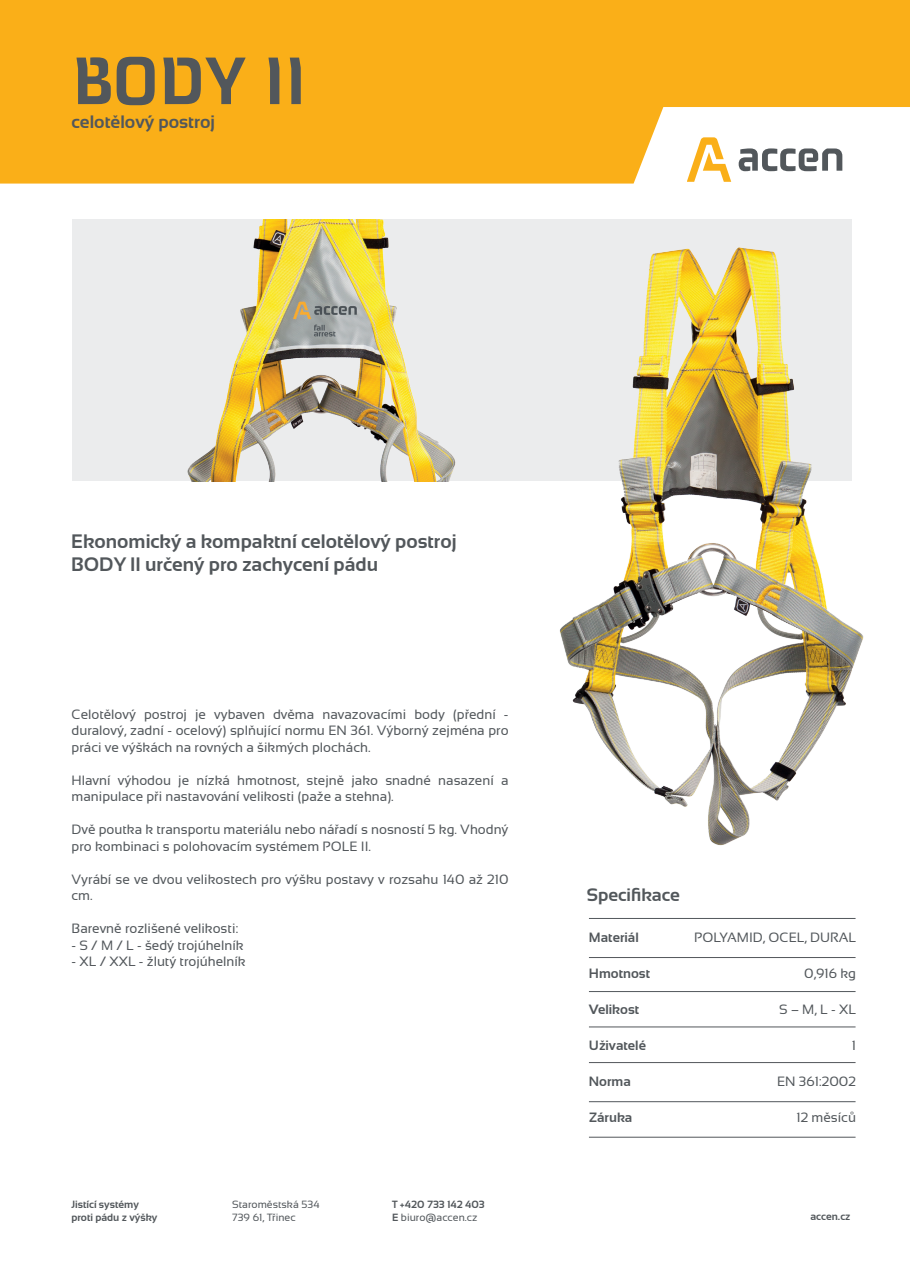
<style>
.page{position:relative;width:910px;height:1280px;background:#fff}
.page>*{position:absolute;margin:0;border:0;box-sizing:border-box;transform-origin:0 0}
.t1{font:69px "Accen";color:#52575b}
.t2{font:700 19.5px/23.4px "Sansation";color:#52575b}
.t3{font:700 18px "Sansation";color:#52575b}
.t4{font:13.5px/16.5px "Sansation";color:#52575b}
.t5{font:700 13.5px "Sansation";color:#52575b}
.t6{font:700 10.5px/12.6px "Sansation";color:#52575b}
.t7{font:10.5px/12.6px "Sansation";color:#52575b}
.s1{font-weight:400}
</style>
<div class="page">
<svg style="left:0;top:0;width:910px;height:184px;background:#fab62e"></svg>
<svg style="left:687px;top:137px;width:44px;height:45px"></svg>
<svg style="left:739px;top:148px;width:103px;height:23px"></svg>
<div style="left:72px;top:219px;width:780px;height:261px;background:#ebeced"></div>
<img style="left:534px;top:247px;width:330px;height:599px">
<img style="left:158px;top:219px;width:331px;height:262px">
<hr style="left:589px;top:918px;width:266px;height:1px;background:#52575b">
<hr style="left:589px;top:957px;width:266px;height:1px;background:#52575b">
<hr style="left:589px;top:991px;width:266px;height:1px;background:#52575b">
<hr style="left:589px;top:1026px;width:266px;height:1px;background:#52575b">
<hr style="left:589px;top:1062px;width:266px;height:1px;background:#52575b">
<hr style="left:589px;top:1101px;width:266px;height:1px;background:#52575b">
<hr style="left:589px;top:1137px;width:266px;height:1px;background:#52575b">
<h1 class="t1" style="left:72px;top:41px;width:236px">BODY II</h1>
<h3 class="t3" style="left:72px;top:112px;width:145px">celotělový postroj</h3>
<h2 class="t2" style="left:71px;top:529px;width:387px">Ekonomický a kompaktní celotělový postroj<br>BODY II určený pro zachycení pádu</h2>
<p class="t4" style="left:72px;top:706px;width:438px;text-align:justify">Celotělový postroj je vybaven dvěma navazovacími body (přední - duralový, zadní - ocelový) splňující normu EN 361. Výborný zejména pro práci ve výškách na rovných a šikmých plochách.</p>
<p class="t4" style="left:72px;top:772px;width:438px">Hlavní výhodou je nízká hmotnost, stejně jako snadné nasazení a manipulace při nastavování velikosti (paže a stehna).</p>
<p class="t4" style="left:72px;top:821px;width:438px">Dvě poutka k transportu materiálu nebo nářadí s nosností 5 kg. Vhodný pro kombinaci s polohovacím systémem POLE II.</p>
<p class="t4" style="left:72px;top:871px;width:438px">Vyrábí se ve dvou velikostech pro výšku postavy v rozsahu 140 až 210 cm.</p>
<p class="t4" style="left:72px;top:920px;width:168px">Barevně rozlišené velikosti:</p>
<p class="t4" style="left:72px;top:937px;width:174px">- S / M / L - šedý trojúhelník</p>
<p class="t4" style="left:72px;top:953px;width:176px">- XL / XXL - žlutý trojúhelník</p>
<p class="t6" style="left:71px;top:1198px;width:87px">Jistící systémy proti pádu z výšky</p>
<p class="t7" style="left:232px;top:1198px;width:89px">Staroměstská 534<br>739 61, Třinec</p>
<p class="t6" style="left:392px;top:1198px;width:94px">T +420 733 142 403<br>E <span class="s1">biuro@accen.cz</span></p>
<h3 class="t3" style="left:587px;top:884px;width:95px">Specifikace</h3>
<p class="t5" style="left:589px;top:930px;width:51px">Materiál</p>
<p class="t5" style="left:589px;top:966px;width:63px">Hmotnost</p>
<p class="t5" style="left:589px;top:1002px;width:52px">Velikost</p>
<p class="t5" style="left:589px;top:1038px;width:59px">Uživatelé</p>
<p class="t5" style="left:589px;top:1074px;width:44px">Norma</p>
<p class="t5" style="left:589px;top:1110px;width:45px">Záruka</p>
<p class="t4" style="left:694px;top:929px;width:163px">POLYAMID, OCEL, DURAL</p>
<p class="t4" style="left:804px;top:965px;width:53px">0,916 kg</p>
<p class="t4" style="left:779px;top:1001px;width:78px">S – M, L - XL</p>
<p class="t4" style="left:852px;top:1037px;width:6px">1</p>
<p class="t4" style="left:777px;top:1073px;width:80px">EN 361:2002</p>
<p class="t4" style="left:796px;top:1109px;width:61px">12 měsíců</p>
<p class="t6" style="left:810px;top:1210px;width:41px">accen.cz</p>
</div>
